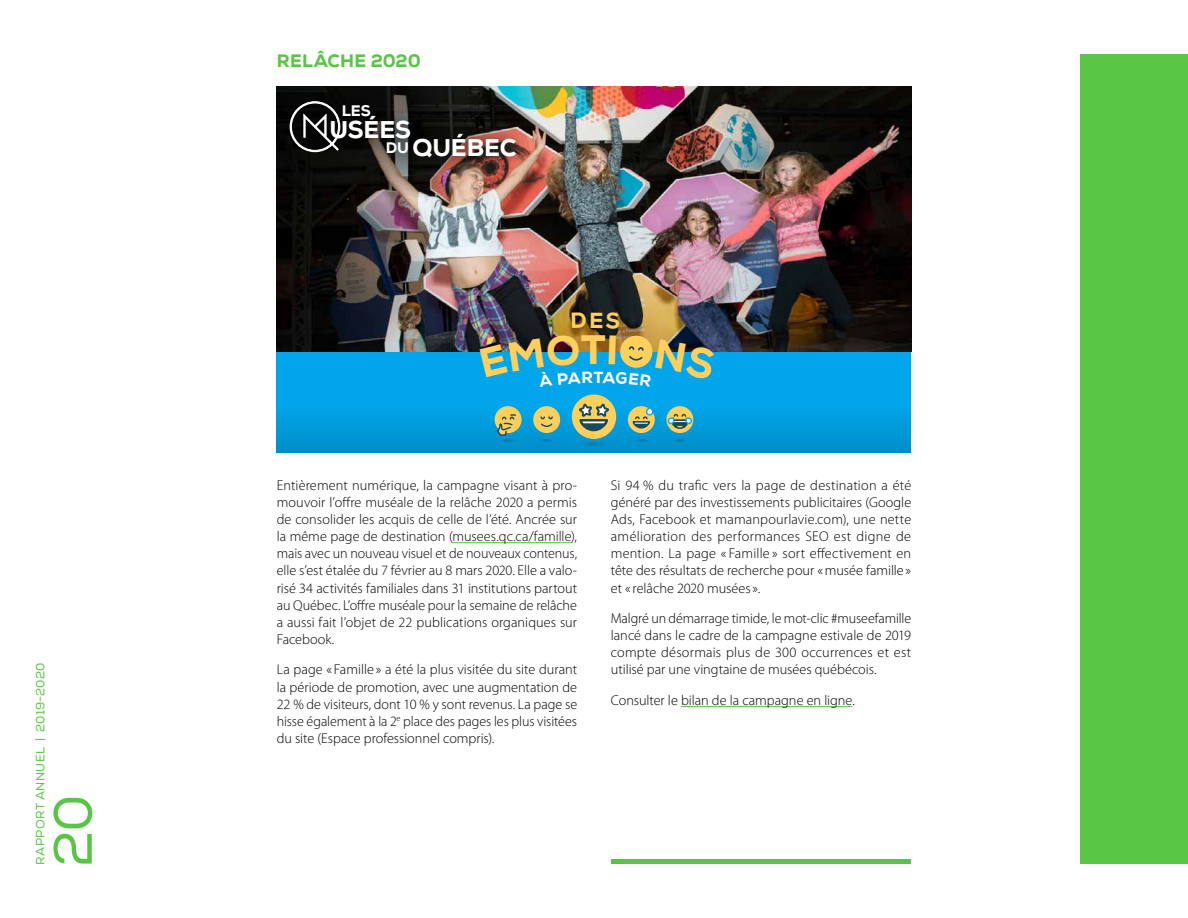
<style>
.page{position:relative;width:1188px;height:918px;background:#fff}
.page>*{position:absolute;margin:0;border:0;box-sizing:border-box;transform-origin:0 0}
.t1{font:54px "Nexa";color:#58c644}
.t2{font:800 41.1px "Nexa";color:#ffcf5b}
.t3{font:800 24.15px/18.3px "Nexa";letter-spacing:-.005em;color:#fff}
.t4{font:800 18px "Nexa";letter-spacing:.005em;color:#58c644}
.t5{font:800 15.15px "Nexa";color:#fff}
.t6{font:300 14.25px/17.1px "Myriad Pro";color:#000;text-align:justify}
.t7{font:12px "Nexa";letter-spacing:.025em;color:#58c644}
.s1{font-size:15.15px}
</style>
<div class="page">
<hr style="left:452px;top:542px;width:119px;height:1px;background:#58c644">
<hr style="left:681px;top:706px;width:171px;height:1px;background:#58c644">
<img style="left:277px;top:87px;width:634px;height:265px">
<img style="left:277px;top:176px;width:245px;height:21px">
<img style="left:452px;top:263px;width:284px;height:89px">
<div style="left:277px;top:352px;width:634px;height:101px;background:#00a6e9"></div>
<img style="left:277px;top:87px;width:257px;height:89px">
<svg style="left:290px;top:101px;width:50px;height:51px;background:#3d3d3d"></svg>
<div style="left:277px;top:406px;width:634px;height:47px;background:linear-gradient(to bottom,#03a6e8,#008ec7)"></div>
<hr style="left:539px;top:439px;width:15px;height:3px;background:#000;border-radius:50%">
<div style="left:534px;top:407px;width:25px;height:25px;background:#ffcf5b;border-radius:50%"></div>
<div style="left:533px;top:406px;width:27px;height:27px;border:1px solid #ffcf5b;border-radius:50%"></div>
<svg style="left:540px;top:416px;width:13px;height:11px"></svg>
<hr style="left:501px;top:439px;width:15px;height:3px;background:#000;border-radius:50%">
<svg style="left:494px;top:406px;width:28px;height:30px"></svg>
<hr style="left:634px;top:439px;width:15px;height:3px;background:#000;border-radius:50%">
<div style="left:629px;top:407px;width:25px;height:25px;background:#ffcf5b;border-radius:50%"></div>
<div style="left:628px;top:406px;width:27px;height:27px;border:1px solid #ffcf5b;border-radius:50%"></div>
<svg style="left:632px;top:406px;width:23px;height:23px"></svg>
<div style="left:582px;top:442px;width:24px;height:5px;background:#0087bd;border-radius:50%"></div>
<div style="left:573px;top:396px;width:42px;height:42px;background:#ffcf5b;border-radius:50%"></div>
<div style="left:572px;top:395px;width:44px;height:44px;border:2px solid #ffcf5b;border-radius:50%"></div>
<svg style="left:577px;top:400px;width:34px;height:32px"></svg>
<hr style="left:672px;top:439px;width:15px;height:3px;background:#000;border-radius:50%">
<div style="left:667px;top:407px;width:26px;height:25px;background:#ffcf5b;border-radius:50%"></div>
<div style="left:666px;top:406px;width:27px;height:27px;border:1px solid #ffcf5b;border-radius:50%"></div>
<svg style="left:667px;top:413px;width:26px;height:16px"></svg>
<div style="left:611px;top:859px;width:300px;height:5px;background:#58c644"></div>
<div style="left:1081px;top:54px;width:107px;height:810px;background:#58c644"></div>
<img style="left:478px;top:335px;width:238px;height:33px">
<svg style="left:572px;top:312px;width:48px;height:17px"></svg>
<p class="t7" style="left:33px;top:865px;width:204px;rotate:-90deg">RAPPORT ANNUEL | 2019-2020</p>
<h1 class="t1" style="left:41px;top:867px;width:74px;rotate:-90deg">20</h1>
<p class="t4" style="left:277px;top:49px;width:145px">RELÂCHE 2020</p>
<p class="t5" style="left:342px;top:101px;width:30px">LES</p>
<h3 class="t3" style="left:386px;top:120px;width:132px;text-indent:-56px">USÉES<br><span class="s1">DU</span> QUÉBEC</h3>
<h2 class="t2" style="left:581px;top:324px;width:27px">T</h2>
<p class="t6" style="left:277px;top:477px;width:302px">Entièrement numérique, la campagne visant à pro&shy;mouvoir l’offre muséale de la relâche 2020 a permis de consolider les acquis de celle de l’été. Ancrée sur la même page de destination (musees.qc.ca/famille), mais avec un nouveau visuel et de nouveaux contenus, elle s’est étalée du 7 février au 8 mars 2020. Elle a valo&shy;risé 34 activités familiales dans 31 institutions partout au Québec. L’offre muséale pour la semaine de relâche a aussi fait l’objet de 22 publications organiques sur Facebook.</p>
<p class="t6" style="left:277px;top:661px;width:302px">La page « Famille » a été la plus visitée du site durant la période de promotion, avec une augmentation de 22 % de visiteurs, dont 10 % y sont revenus. La page se hisse également à la 2<sup>e</sup> place des pages les plus visitées du site (Espace professionnel compris).</p>
<p class="t6" style="left:611px;top:477px;width:302px">Si 94 % du trafic vers la page de destination a été généré par des investissements publicitaires (Google Ads, Facebook et mamanpourlavie.com), une nette amélioration des performances SEO est digne de mention. La page « Famille » sort effectivement en tête des résultats de recherche pour «musée famille » et «relâche 2020 musées».</p>
<p class="t6" style="left:611px;top:610px;width:302px">Malgré un démarrage timide, le mot-clic #museefamille lancé dans le cadre de la campagne estivale de 2019 compte désormais plus de 300 occurrences et est utilisé par une vingtaine de musées québécois.</p>
<p class="t6" style="left:611px;top:692px;width:245px">Consulter le bilan de la campagne en ligne.</p>
</div>
